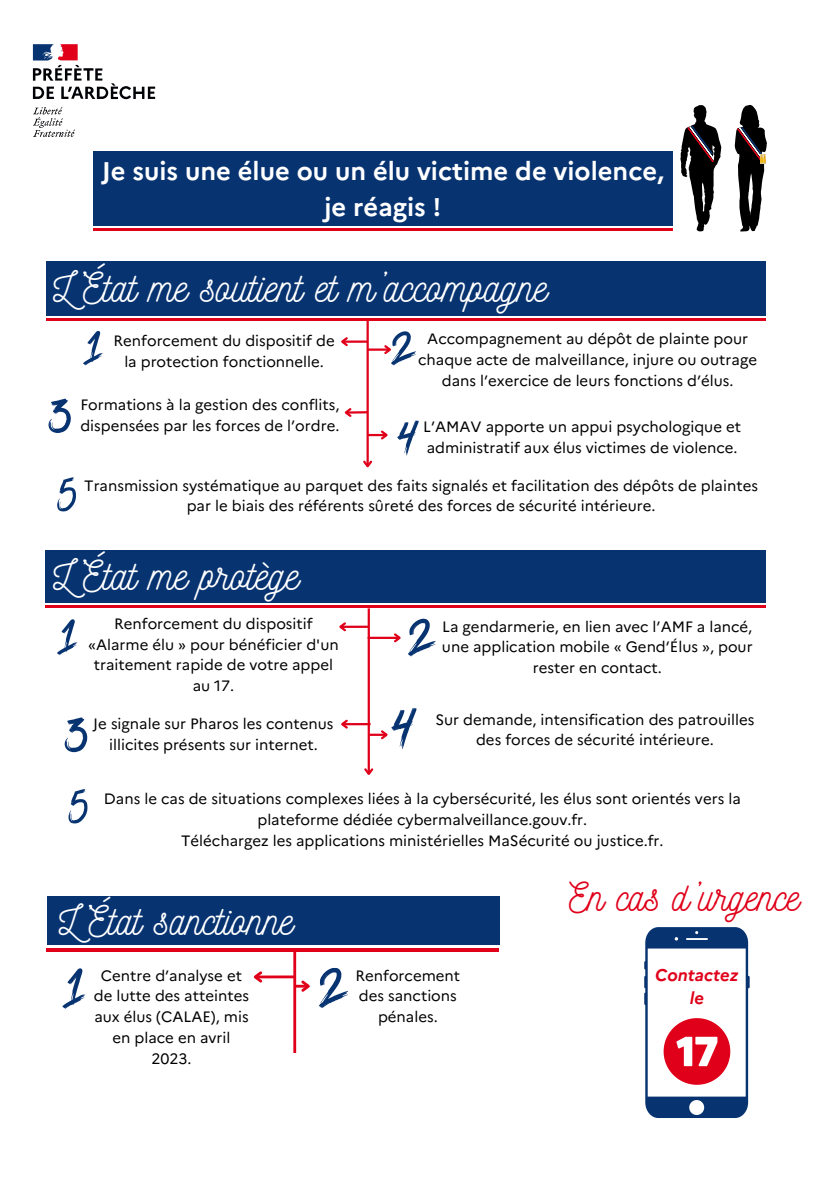
<style>
.page{position:relative;width:833px;height:1182px;background:#fff}
.page>*{position:absolute;margin:0;border:0;box-sizing:border-box;transform-origin:0 0}
.t1{font:41.25px "Nickainley";color:#fff}
.t2{font:40.88px "Nickainley";color:#fff}
.t3{font:39.97px "Nickainley";color:#e0001a}
.t4{font:700 25.5px/35.4px "Marianne";color:#fff;text-align:center}
.t5{font:italic 700 16.95px/23.2px "Marianne";color:#e0001a;text-align:center}
.t6{font:15px/20.9px "Marianne";color:#000;text-align:center}
</style>
<div class="page">
<svg style="left:33px;top:107px;width:42px;height:30px"></svg>
<svg style="left:33px;top:44px;width:122px;height:55px"></svg>
<svg style="left:734px;top:105px;width:33px;height:126px"></svg>
<svg style="left:680px;top:105px;width:41px;height:126px"></svg>
<div style="left:93px;top:151px;width:579px;height:74px;background:#073371"></div>
<hr style="left:93px;top:228px;width:579px;height:3px;background:#e0001a">
<hr style="left:366px;top:319px;width:3px;height:147px;background:#e0001a">
<svg style="left:363px;top:458px;width:10px;height:10px"></svg>
<svg style="left:344px;top:406px;width:25px;height:13px"></svg>
<hr style="left:342px;top:340px;width:25px;height:3px;background:#e0001a">
<svg style="left:341px;top:337px;width:9px;height:10px"></svg>
<hr style="left:367px;top:348px;width:23px;height:3px;background:#e0001a">
<svg style="left:368px;top:428px;width:20px;height:13px"></svg>
<svg style="left:382px;top:331px;width:34px;height:34px"></svg>
<svg style="left:48px;top:398px;width:23px;height:35px"></svg>
<svg style="left:397px;top:420px;width:21px;height:35px"></svg>
<svg style="left:57px;top:477px;width:19px;height:34px"></svg>
<div style="left:47px;top:261px;width:719px;height:54px;background:#073371"></div>
<hr style="left:367px;top:608px;width:3px;height:165px;background:#e0001a">
<svg style="left:364px;top:766px;width:10px;height:9px"></svg>
<hr style="left:340px;top:625px;width:29px;height:3px;background:#e0001a">
<svg style="left:339px;top:622px;width:9px;height:10px"></svg>
<hr style="left:367px;top:636px;width:32px;height:3px;background:#e0001a">
<svg style="left:57px;top:619px;width:20px;height:36px"></svg>
<svg style="left:392px;top:618px;width:43px;height:38px"></svg>
<svg style="left:65px;top:717px;width:22px;height:35px"></svg>
<hr style="left:342px;top:723px;width:28px;height:2px;background:#e0001a">
<svg style="left:341px;top:719px;width:9px;height:10px"></svg>
<svg style="left:369px;top:707px;width:47px;height:41px"></svg>
<svg style="left:68px;top:789px;width:19px;height:34px"></svg>
<div style="left:45px;top:549px;width:721px;height:53px;background:#073371"></div>
<svg style="left:644px;top:927px;width:105px;height:190px"></svg>
<hr style="left:293px;top:948px;width:3px;height:113px;background:#e0001a">
<hr style="left:255px;top:975px;width:39px;height:3px;background:#e0001a">
<svg style="left:253px;top:971px;width:12px;height:12px"></svg>
<svg style="left:62px;top:968px;width:23px;height:40px"></svg>
<svg style="left:296px;top:967px;width:52px;height:41px"></svg>
<div style="left:47px;top:896px;width:452px;height:48px;background:#073371"></div>
<hr style="left:47px;top:948px;width:452px;height:3px;background:#e0001a">
<div style="left:254px;top:1053px;width:90px;height:46px;background:#fff"></div>
<svg style="left:83px;top:330px;width:20px;height:35px"></svg>
<hr style="left:47px;top:318px;width:719px;height:3px;background:#e0001a">
<hr style="left:45px;top:605px;width:721px;height:3px;background:#e0001a">
<p class="t4" style="left:102px;top:151px;width:564px">Je suis une élue ou un élu victime de violence, je réagis !</p>
<p class="t1" style="left:53px;top:261px;width:495px">L’État me soutient et m’accompagne</p>
<p class="t6" style="left:114px;top:329px;width:222px">Renforcement du dispositif de la protection fonctionnelle.</p>
<p class="t6" style="left:80px;top:393px;width:261px;text-align:left">Formations à la gestion des conflits, dispensées par les forces de l’ordre.</p>
<p class="t6" style="left:418px;top:327px;width:340px">Accompagnement au dépôt de plainte pour chaque acte de malveillance, injure ou outrage dans l’exercice de leurs fonctions d’élus.</p>
<h1 class="t6" style="left:423px;top:415px;width:319px;text-align:left">L’AMAV apporte un appui psychologique et administratif aux élus victimes de violence.</h1>
<p class="t6" style="left:84px;top:473px;width:675px">Transmission systématique au parquet des faits signalés et facilitation des dépôts de plaintes par le biais des référents sûreté des forces de sécurité intérieure.</p>
<p class="t1" style="left:53px;top:549px;width:247px">L’État me protège</p>
<p class="t6" style="left:442px;top:614px;width:312px">La gendarmerie, en lien avec l’AMF a lancé, une application mobile « Gend’Élus », pour rester en contact.</p>
<p class="t6" style="left:88px;top:611px;width:252px">Renforcement du dispositif «Alarme élu » pour bénéficier d'un traitement rapide de votre appel au 17.</p>
<p class="t6" style="left:93px;top:711px;width:242px">Je signale sur Pharos les contenus illicites présents sur internet.</p>
<h2 class="t6" style="left:435px;top:707px;width:320px">Sur demande, intensification des patrouilles des forces de sécurité intérieure.</h2>
<p class="t6" style="left:104px;top:787px;width:638px">Dans le cas de situations complexes liées à la cybersécurité, les élus sont orientés vers la plateforme dédiée cybermalveillance.gouv.fr.</p>
<p class="t6" style="left:181px;top:829px;width:484px">Téléchargez les applications ministérielles MaSécurité ou justice.fr.</p>
<p class="t2" style="left:59px;top:894px;width:235px">L’État sanctionne</p>
<p class="t6" style="left:94px;top:963px;width:156px">Centre d’analyse et de lutte des atteintes aux élus (CALAE), mis en place en avril<br>2023.</p>
<p class="t6" style="left:355px;top:963px;width:106px">Renforcement des sanctions pénales.</p>
<h1 class="t3" style="left:569px;top:871px;width:232px">En cas d’urgence</h1>
<p class="t5" style="left:655px;top:961px;width:85px">Contactez le</p>
</div>
